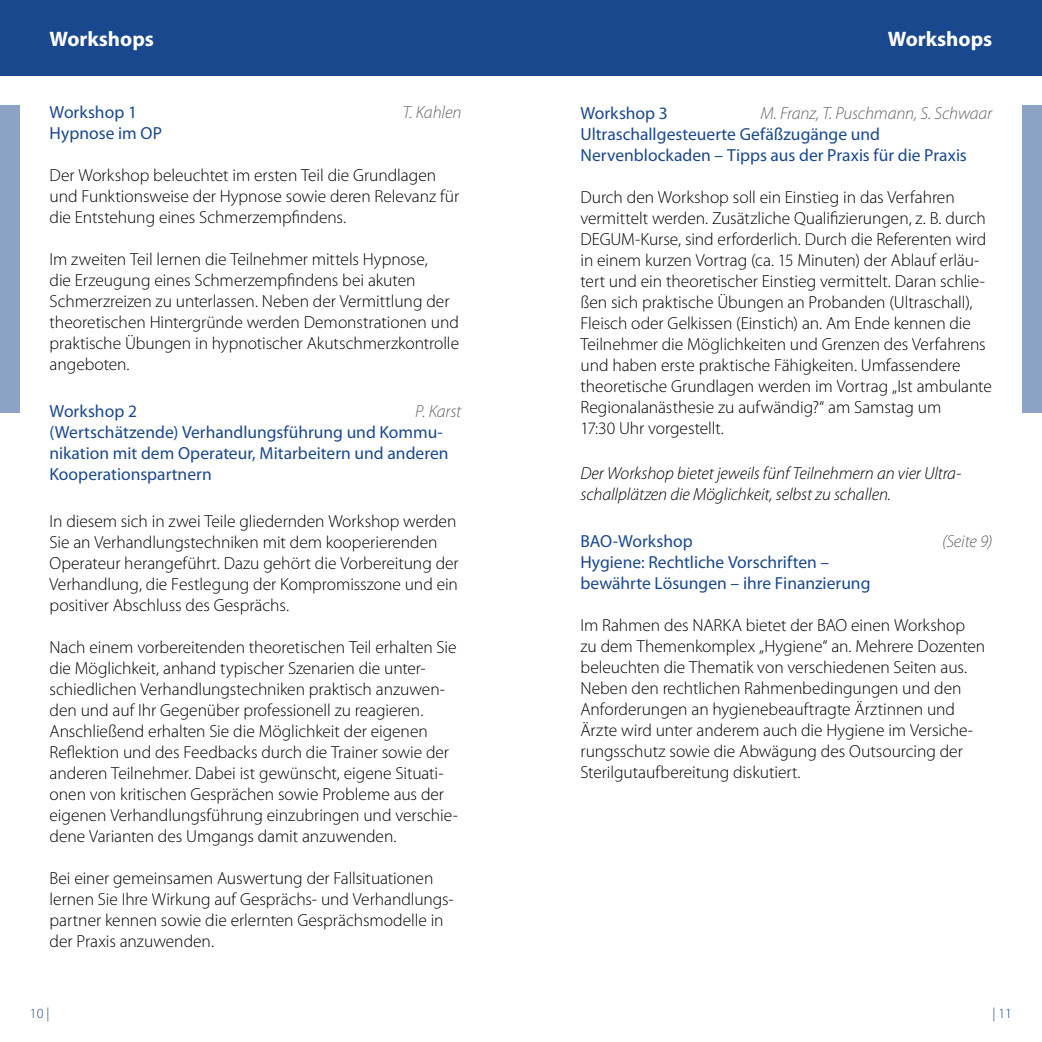
<style>
.page{position:relative;width:1042px;height:1042px;background:#fff}
.page>*{position:absolute;margin:0;border:0;box-sizing:border-box;transform-origin:0 0}
.t1{font:700 21px "Myriad Pro";color:#fff}
.t2{font:300 17.5px/21px "Myriad Pro";letter-spacing:-.005em;color:#000}
.t3{font:17.5px/21px "Myriad Pro";color:#19488e}
.t4{font:italic 300 17.5px/21px "Myriad Pro";letter-spacing:-.005em;color:#000}
.t5{font:italic 300 17.5px "Myriad Pro";letter-spacing:-.01em;color:#646363}
.t6{font:300 14px "Myriad Pro";color:#19488e}
</style>
<div class="page">
<div style="left:0;top:0;width:521px;height:76px;background:#19488e"></div>
<div style="left:521px;top:0;width:521px;height:76px;background:#19488e"></div>
<div style="left:0;top:105px;width:20px;height:308px;background:#8ca3c6"></div>
<div style="left:1022px;top:105px;width:20px;height:308px;background:#8ca3c6"></div>
<p class="t1" style="left:50px;top:25px;width:106px">Workshops</p>
<p class="t1" style="left:888px;top:25px;width:106px">Workshops</p>
<p class="t3" style="left:50px;top:101px;width:89px">Workshop 1</p>
<p class="t5" style="left:403px;top:102px;width:60px">T. Kahlen</p>
<p class="t3" style="left:50px;top:122px;width:114px">Hypnose im OP</p>
<p class="t2" style="left:50px;top:165px;width:411px">Der Workshop beleuchtet im ersten Teil die Grundlagen und Funktionsweise der Hypnose sowie deren Relevanz für die Entstehung eines Schmerzempfindens.</p>
<p class="t2" style="left:50px;top:249px;width:411px">Im zweiten Teil lernen die Teilnehmer mittels Hypnose,<br>die Erzeugung eines Schmerzempfindens bei akuten Schmerzreizen zu unterlassen. Neben der Vermittlung der theoretischen Hintergründe werden Demonstrationen und praktische Übungen in hypnotischer Akutschmerzkontrolle angeboten.</p>
<p class="t3" style="left:50px;top:400px;width:89px">Workshop 2</p>
<p class="t5" style="left:415px;top:401px;width:48px">P. Karst</p>
<p class="t3" style="left:50px;top:421px;width:400px">(Wertschätzende) Verhandlungsführung und Kommu&shy;nikation mit dem Operateur, Mitarbeitern und anderen<br>Kooperationspartnern</p>
<p class="t2" style="left:50px;top:511px;width:411px">In diesem sich in zwei Teile gliedernden Workshop werden Sie an Verhandlungstechniken mit dem kooperierenden Operateur herangeführt. Dazu gehört die Vorbereitung der Verhandlung, die Festlegung der Kompromisszone und ein positiver Abschluss des Gesprächs.</p>
<p class="t2" style="left:50px;top:637px;width:410px">Nach einem vorbereitenden theoretischen Teil erhalten Sie die Möglichkeit, anhand typischer Szenarien die unter&shy;schiedlichen Verhandlungstechniken praktisch anzuwen&shy;den und auf Ihr Gegenüber professionell zu reagieren.<br>Anschließend erhalten Sie die Möglichkeit der eigenen Reflektion und des Feedbacks durch die Trainer sowie der anderen Teilnehmer. Dabei ist gewünscht, eigene Situati&shy;onen von kritischen Gesprächen sowie Probleme aus der eigenen Verhandlungsführung einzubringen und verschie&shy;dene Varianten des Umgangs damit anzuwenden.</p>
<p class="t2" style="left:50px;top:868px;width:406px">Bei einer gemeinsamen Auswertung der Fallsituationen lernen Sie Ihre Wirkung auf Gesprächs- und Verhandlungs&shy;partner kennen sowie die erlernten Gesprächsmodelle in der Praxis anzuwenden.</p>
<p class="t3" style="left:580px;top:102px;width:89px">Workshop 3</p>
<p class="t5" style="left:760px;top:102px;width:233px">M. Franz, T. Puschmann, S. Schwaar</p>
<p class="t3" style="left:580px;top:123px;width:388px">Ultraschallgesteuerte Gefäßzugänge und<br>Nervenblockaden – Tipps aus der Praxis für die Praxis</p>
<p class="t2" style="left:580px;top:186px;width:413px">Durch den Workshop soll ein Einstieg in das Verfahren vermittelt werden. Zusätzliche Qualifizierungen, z. B. durch DEGUM-Kurse, sind erforderlich. Durch die Referenten wird in einem kurzen Vortrag (ca. 15 Minuten) der Ablauf erläu&shy;tert und ein theoretischer Einstieg vermittelt. Daran schlie&shy;ßen sich praktische Übungen an Probanden (Ultraschall), Fleisch oder Gelkissen (Einstich) an. Am Ende kennen die Teilnehmer die Möglichkeiten und Grenzen des Verfahrens und haben erste praktische Fähigkeiten. Umfassendere theoretische Grundlagen werden im Vortrag „Ist ambulante Regionalanästhesie zu aufwändig?“ am Samstag um<br>17:30 Uhr vorgestellt.</p>
<p class="t4" style="left:580px;top:463px;width:382px">Der Workshop bietet jeweils fünf Teilnehmern an vier Ultra&shy;schallplätzen die Möglichkeit, selbst zu schallen.</p>
<p class="t3" style="left:580px;top:531px;width:114px">BAO-Workshop</p>
<p class="t5" style="left:942px;top:531px;width:52px">(Seite 9)</p>
<p class="t3" style="left:580px;top:552px;width:291px">Hygiene: Rechtliche Vorschriften – bewährte Lösungen – ihre Finanzierung</p>
<p class="t2" style="left:580px;top:615px;width:406px">Im Rahmen des NARKA bietet der BAO einen Workshop zu dem Themenkomplex „Hygiene“ an. Mehrere Dozenten beleuchten die Thematik von verschiedenen Seiten aus.<br>Neben den rechtlichen Rahmenbedingungen und den Anforderungen an hygienebeauftragte Ärztinnen und Ärzte wird unter anderem auch die Hygiene im Versiche&shy;rungsschutz sowie die Abwägung des Outsourcing der Sterilgutaufbereitung diskutiert.</p>
<p class="t6" style="left:30px;top:1004px;width:21px">10 |</p>
<p class="t6" style="left:992px;top:1004px;width:21px">| 11</p>
</div>
